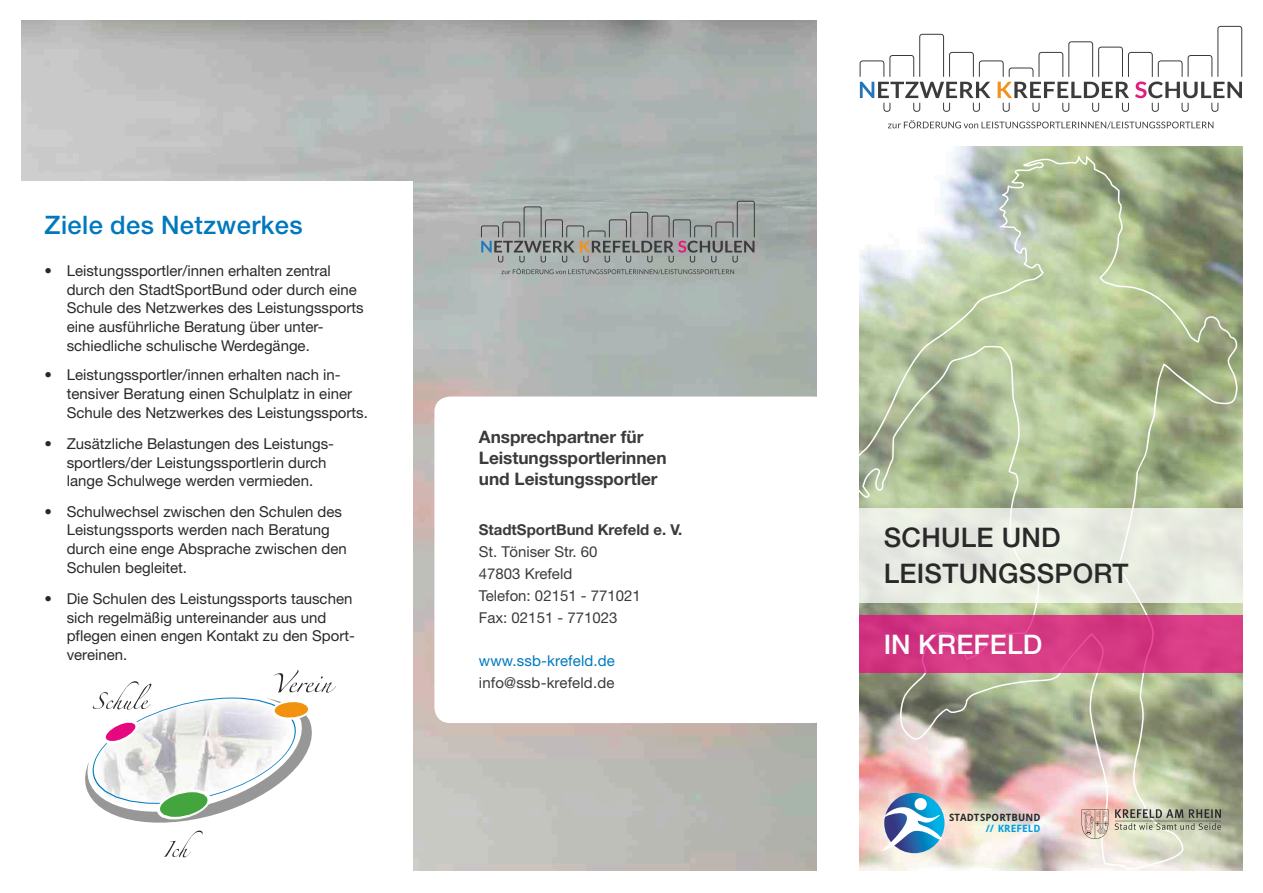
<style>
.page{position:relative;width:1263px;height:893px;background:#fff}
.page>*{position:absolute;margin:0;border:0;box-sizing:border-box;transform-origin:0 0}
.t1{font:500 27px/35.8px "Helvetica Neue LT Std";letter-spacing:.01em;color:#292929}
.t2{font:500 27px "Helvetica Neue LT Std";letter-spacing:.01em;color:#fff}
.t3{font:500 25.5px "Helvetica Neue LT Std";letter-spacing:.015em;color:#0078be}
.t4{font:700 17.25px/21px "Helvetica Neue LT Std";letter-spacing:-.005em;color:#3b3b3b}
.t5{font:15px/18.8px "Helvetica Neue LT Std";color:#292929}
.t6{font:15px/21.9px "Helvetica Neue LT Std";color:#3b3b3b}
.t7{font:700 15px "Helvetica Neue LT Std";color:#3b3b3b}
.t8{font:15px "Helvetica Neue LT Std";letter-spacing:.01em;color:#0078be}
.t9{font:700 10.05px "Droid Sans";letter-spacing:.01em;color:#292929}
.t10{font:700 10.05px "Droid Sans";letter-spacing:.01em;color:#009fe3}
</style>
<div class="page">
<img style="left:860px;top:147px;width:382px;height:724px">
<img style="left:859px;top:155px;width:378px;height:714px">
<img style="left:860px;top:509px;width:382px;height:93px">
<img style="left:860px;top:615px;width:382px;height:58px">
<svg style="left:1081px;top:809px;width:140px;height:30px;background:#b9b4a1"></svg>
<svg style="left:888px;top:120px;width:325px;height:9px"></svg>
<svg style="left:859px;top:26px;width:383px;height:86px"></svg>
<svg style="left:501px;top:268px;width:233px;height:6px"></svg>
<svg style="left:481px;top:201px;width:274px;height:61px;background:#9ca1a0"></svg>
<svg style="left:884px;top:793px;width:60px;height:60px"></svg>
<svg style="left:881px;top:804px;width:61px;height:47px"></svg>
<div style="left:914px;top:798px;width:13px;height:12px;background:#fff;border-radius:50%"></div>
<svg style="left:85px;top:670px;width:251px;height:187px"></svg>
<h2 class="t3" style="left:45px;top:215px;width:260px">Ziele des Netzwerkes</h2>
<p class="t5" style="left:67px;top:263px;width:298px;text-indent:-22px">• Leistungssportler/innen erhalten zentral durch den StadtSportBund oder durch eine Schule des Netzwerkes des Leistungssports eine ausführliche Beratung über unter&shy;schiedliche schulische Werdegänge.</p>
<p class="t5" style="left:67px;top:368px;width:303px;text-indent:-22px">• Leistungssportler/innen erhalten nach in&shy;tensiver Beratung einen Schulplatz in einer<br>Schule des Netzwerkes des Leistungssports.</p>
<p class="t5" style="left:67px;top:436px;width:269px;text-indent:-22px">• Zusätzliche Belastungen des Leistungs&shy;sportlers/der Leistungssportlerin durch lange Schulwege werden vermieden.</p>
<p class="t5" style="left:67px;top:504px;width:282px;text-indent:-22px">• Schulwechsel zwischen den Schulen des Leistungssports werden nach Beratung durch eine enge Absprache zwischen den Schulen begleitet.</p>
<p class="t5" style="left:67px;top:591px;width:290px;text-indent:-22px">• Die Schulen des Leistungssports tauschen sich regelmäßig untereinander aus und pflegen einen engen Kontakt zu den Sport&shy;vereinen.</p>
<p class="t4" style="left:479px;top:429px;width:189px">Ansprechpartner für<br>Leistungssportlerinnen und Leistungssportler</p>
<p class="t7" style="left:479px;top:524px;width:205px">StadtSportBund Krefeld e. V.</p>
<p class="t6" style="left:479px;top:543px;width:164px">St. Töniser Str. 60<br>47803 Krefeld<br>Telefon: 02151 - 771021<br>Fax: 02151 - 771023</p>
<p class="t8" style="left:479px;top:656px;width:138px">www.ssb-krefeld.de</p>
<p class="t6" style="left:479px;top:674px;width:137px">info@ssb-krefeld.de</p>
<h1 class="t1" style="left:884px;top:524px;width:246px">SCHULE UND<br>LEISTUNGSSPORT</h1>
<h1 class="t2" style="left:884px;top:635px;width:160px">IN KREFELD</h1>
<p class="t9" style="left:949px;top:813px;width:93px">STADTSPORTBUND</p>
<p class="t10" style="left:986px;top:825px;width:56px">// KREFELD</p>
</div>
